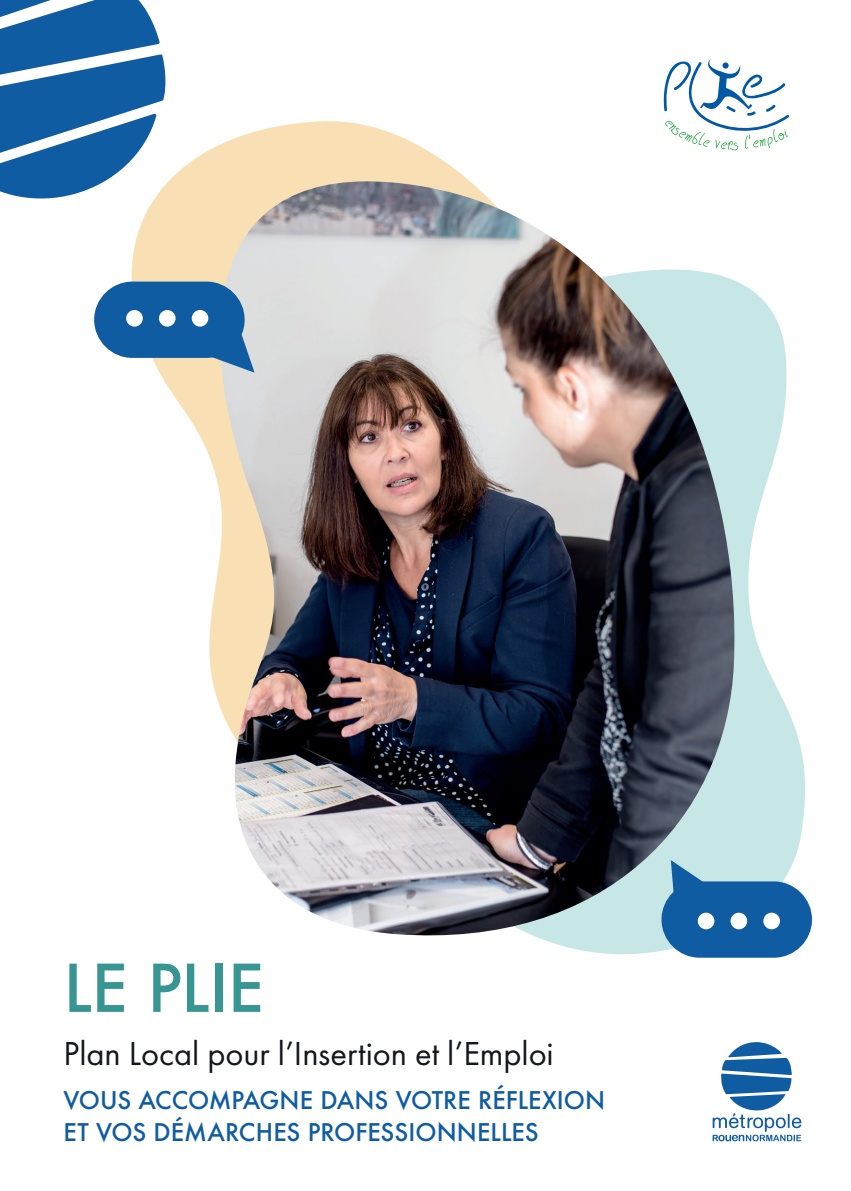
<style>
.page{position:relative;width:851px;height:1191px;background:#fff}
.page>*{position:absolute;margin:0;border:0;box-sizing:border-box;transform-origin:0 0}
.t1{font:500 64px "Futura";letter-spacing:-.01em;color:#379592}
.t2{font:34.4px "Futura PT";color:#14171b}
.t3{font:500 23.8px/32px "Futura";color:#105ca2}
</style>
<div class="page">
<svg style="left:537px;top:280px;width:275px;height:678px;fill:#c7e7e6"></svg>
<svg style="left:94px;top:121px;width:375px;height:580px"></svg>
<svg style="left:0;top:0;width:168px;height:204px"></svg>
<svg style="left:712px;top:1042px;width:89px;height:99px"></svg>
<svg style="left:663px;top:59px;width:126px;height:91px"></svg>
<div style="left:661px;top:881px;width:150px;height:76px;background:#105ca2;border-radius:38px"></div>
<div style="left:763px;top:912px;width:16px;height:17px;background:#fff;border-radius:50%"></div>
<div style="left:730px;top:912px;width:17px;height:17px;background:#fff;border-radius:50%"></div>
<img style="left:218px;top:181px;width:516px;height:756px">
<div style="left:94px;top:281px;width:150px;height:77px;background:#105ca2;border-radius:38px"></div>
<svg style="left:212px;top:334px;width:42px;height:39px"></svg>
<div style="left:126px;top:310px;width:17px;height:17px;background:#fff;border-radius:50%"></div>
<div style="left:159px;top:310px;width:16px;height:17px;background:#fff;border-radius:50%"></div>
<div style="left:192px;top:310px;width:16px;height:17px;background:#fff;border-radius:50%"></div>
<h1 class="t1" style="left:64px;top:944px;width:202px">LE PLIE</h1>
<h2 class="t2" style="left:64px;top:1033px;width:491px">Plan Local pour l’Insertion et l’Emploi</h2>
<p class="t3" style="left:64px;top:1084px;width:543px">VOUS ACCOMPAGNE DANS VOTRE RÉFLEXION<br>ET VOS DÉMARCHES PROFESSIONNELLES</p>
</div>
